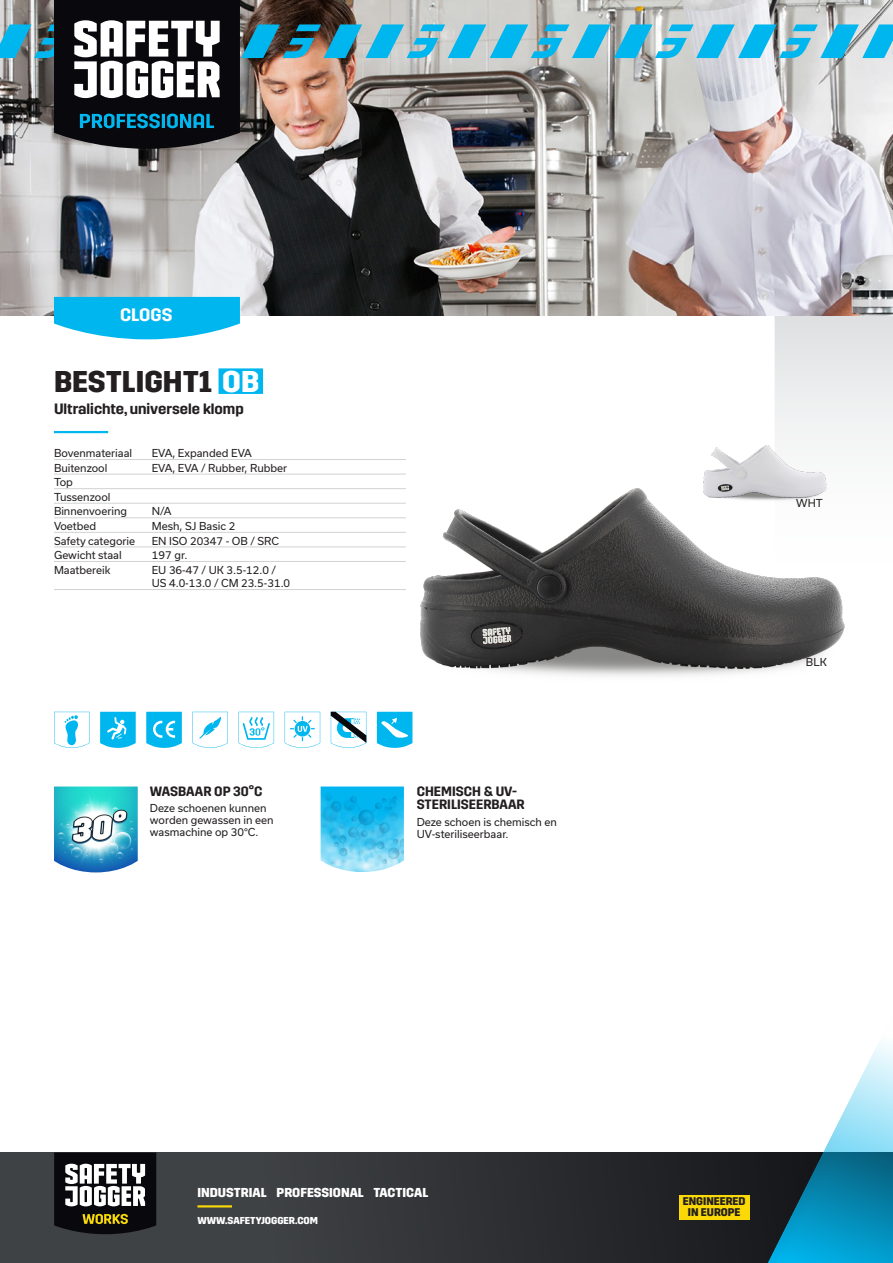
<style>
.page{position:relative;width:893px;height:1263px;background:#fff}
.page>*{position:absolute;margin:0;border:0;box-sizing:border-box;transform-origin:0 0}
.article_name_PRF{font:700 30px "Trim";color:#231f20}
.category_tag_PRF-TCT{font:600 18px "Trim";color:#fff}
.t1{font:600 15px "Trim";color:#231f20}
.feature_title{font:600 13.5px/13.5px "Trim";color:#231f20}
.t2{font:700 12.9px "Trim";color:#fff}
.t3{font:700 11.1px/10.9px "Trim";color:#231f20;text-align:center}
.specifications{font:10.5px/13.5px "Usual";color:#231f20}
.feature_text{font:10.5px/12px "Usual";color:#231f20}
.color{font:10.5px "Usual";letter-spacing:.015em;color:#231f20}
.t4{font:700 10.05px "Trim";color:#fff}
.s1{color:#fff}
</style>
<div class="page">
<svg style="left:0;top:1152px;width:749px;height:111px;background:#323437"></svg>
<div style="left:679px;top:1195px;width:70px;height:24px;background:#fad906"></div>
<hr style="left:197px;top:1205px;width:35px;height:2px;background:#fad906">
<svg style="left:775px;top:315px;width:118px;height:128px;fill:#eaebec"></svg>
<svg style="left:54px;top:1152px;width:102px;height:82px"></svg>
<div style="left:749px;top:976px;width:144px;height:287px;background:#231f20;opacity:.05"></div>
<img style="left:0;top:149px;width:893px;height:166px">
<img style="left:0;top:0;width:893px;height:149px">
<img style="left:421px;top:488px;width:424px;height:181px">
<div style="left:219px;top:368px;width:44px;height:26px;background:#00b6ef"></div>
<hr style="left:54px;top:431px;width:54px;height:2px;background:#00b6ef">
<hr style="left:54px;top:459px;width:352px;height:1px;background:#d1d2d4">
<hr style="left:54px;top:474px;width:352px;height:1px;background:#d1d2d4">
<hr style="left:54px;top:488px;width:352px;height:1px;background:#d1d2d4">
<hr style="left:54px;top:503px;width:352px;height:1px;background:#d1d2d4">
<hr style="left:54px;top:517px;width:352px;height:1px;background:#d1d2d4">
<hr style="left:54px;top:532px;width:352px;height:1px;background:#d1d2d4">
<hr style="left:54px;top:547px;width:352px;height:1px;background:#d1d2d4">
<hr style="left:54px;top:561px;width:352px;height:1px;background:#d1d2d4">
<hr style="left:54px;top:589px;width:352px;height:1px;background:#d1d2d4">
<img style="left:704px;top:497px;width:123px;height:9px">
<img style="left:704px;top:445px;width:123px;height:52px">
<img style="left:54px;top:786px;width:84px;height:86px">
<img style="left:321px;top:786px;width:83px;height:86px">
<svg style="left:54px;top:712px;width:36px;height:36px"></svg>
<svg style="left:146px;top:712px;width:36px;height:36px"></svg>
<svg style="left:192px;top:712px;width:36px;height:36px"></svg>
<svg style="left:238px;top:712px;width:36px;height:36px"></svg>
<svg style="left:285px;top:712px;width:35px;height:36px"></svg>
<svg style="left:331px;top:712px;width:35px;height:36px"></svg>
<svg style="left:377px;top:712px;width:35px;height:36px"></svg>
<svg style="left:100px;top:712px;width:36px;height:36px"></svg>
<svg style="left:54px;top:297px;width:186px;height:42px;background:#1dbef0"></svg>
<p class="category_tag_PRF-TCT" style="left:120px;top:305px;width:54px">CLOGS</p>
<p class="article_name_PRF" style="left:54px;top:364px;width:207px">BESTLIGHT1 <span class="s1">OB</span></p>
<p class="t1" style="left:54px;top:400px;width:191px">Ultralichte, universele klomp</p>
<p class="specifications" style="left:54px;top:446px;width:80px">Bovenmateriaal</p>
<p class="specifications" style="left:152px;top:446px;width:101px">EVA, Expanded EVA</p>
<p class="specifications" style="left:54px;top:461px;width:55px">Buitenzool</p>
<p class="specifications" style="left:152px;top:461px;width:137px">EVA, EVA / Rubber, Rubber</p>
<p class="specifications" style="left:54px;top:476px;width:20px">Top</p>
<p class="specifications" style="left:54px;top:490px;width:58px">Tussenzool</p>
<p class="specifications" style="left:54px;top:505px;width:75px">Binnenvoering</p>
<p class="specifications" style="left:152px;top:505px;width:21px">N/A</p>
<p class="specifications" style="left:54px;top:519px;width:44px">Voetbed</p>
<p class="specifications" style="left:152px;top:519px;width:85px">Mesh, SJ Basic 2</p>
<p class="specifications" style="left:54px;top:534px;width:83px">Safety categorie</p>
<p class="specifications" style="left:152px;top:534px;width:129px">EN ISO 20347 - OB / SRC</p>
<p class="specifications" style="left:54px;top:548px;width:69px">Gewicht staal</p>
<p class="specifications" style="left:152px;top:548px;width:37px">197 gr.</p>
<p class="specifications" style="left:54px;top:563px;width:58px">Maatbereik</p>
<p class="specifications" style="left:152px;top:563px;width:140px">EU 36-47 / UK 3.5-12.0 /<br>US 4.0-13.0 / CM 23.5-31.0</p>
<p class="feature_title" style="left:150px;top:785px;width:114px">WASBAAR OP 30°C</p>
<p class="feature_text" style="left:150px;top:802px;width:125px">Deze schoenen kunnen worden gewassen in een wasmachine op 30°C.</p>
<p class="feature_title" style="left:417px;top:785px;width:110px">CHEMISCH &amp; UV-<br>STERILISEERBAAR</p>
<p class="feature_text" style="left:417px;top:816px;width:142px">Deze schoen is chemisch en<br>UV-steriliseerbaar.</p>
<p class="color" style="left:796px;top:497px;width:28px">WHT</p>
<p class="color" style="left:806px;top:656px;width:22px">BLK</p>
<p class="t2" style="left:197px;top:1185px;width:232px">INDUSTRIAL PROFESSIONAL TACTICAL</p>
<p class="t4" style="left:197px;top:1214px;width:122px">WWW.SAFETYJOGGER.COM</p>
<p class="t3" style="left:683px;top:1196px;width:64px">ENGINEERED<br>IN EUROPE</p>
</div>
